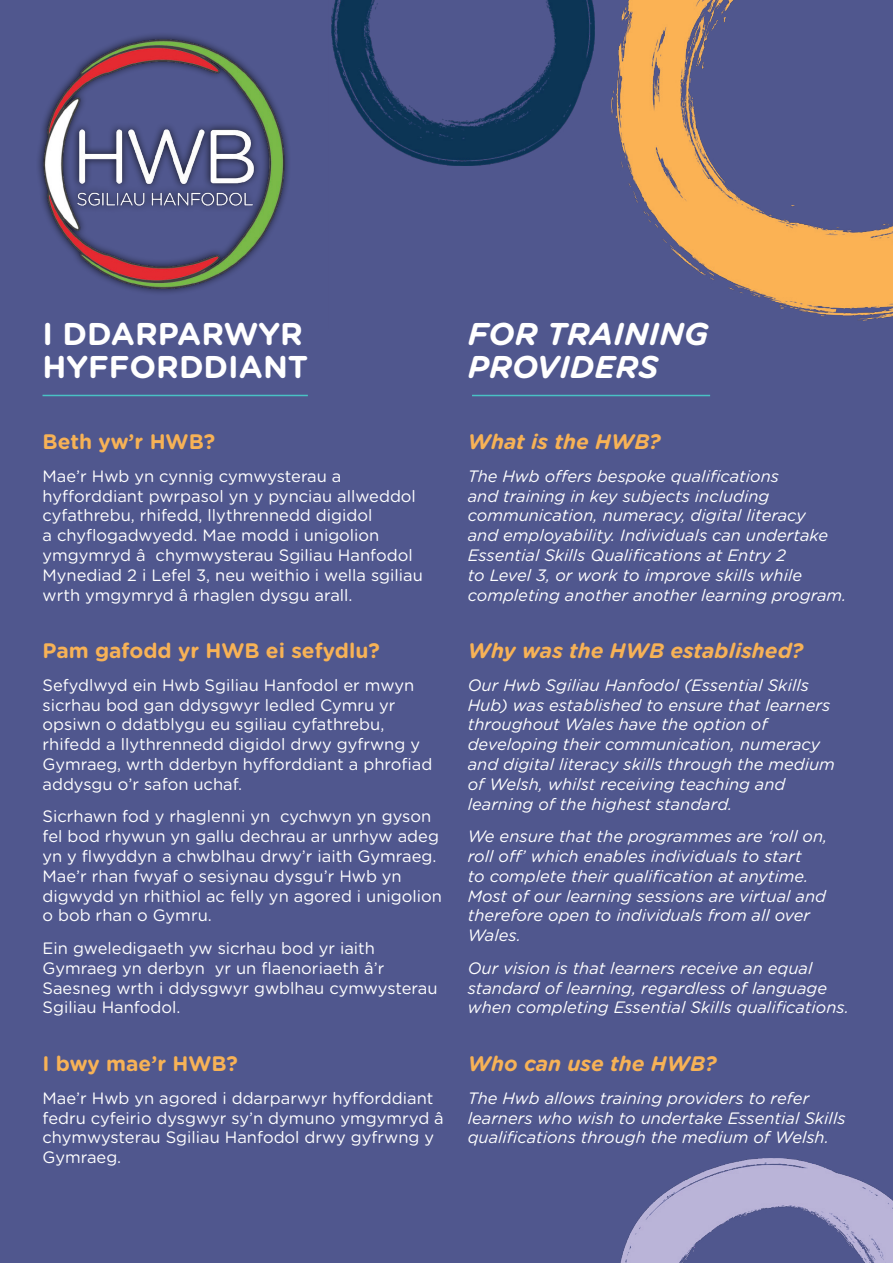
<style>
.page{position:relative;width:893px;height:1263px;background:#50578e}
.page>*{position:absolute;margin:0;border:0;box-sizing:border-box;transform-origin:0 0}
.t1{font:700 31.5px/33px "Gotham Rounded";color:#fff}
.t2{font:italic 700 31.5px/33px "Gotham Rounded";color:#fff}
.t3{font:italic 700 21px "Gotham Rounded";color:#f7b256}
.t4{font:700 21px "Gotham Rounded";color:#f7b256}
.t5{font:italic 16.5px/19.8px "Gotham Rounded";color:#fff}
.t6{font:16.5px/19.8px "Gotham Rounded";color:#fff}
</style>
<div class="page">
<img style="left:0;top:0;width:328px;height:328px">
<img style="left:611px;top:0;width:282px;height:320px">
<img style="left:332px;top:0;width:262px;height:166px">
<img style="left:618px;top:1159px;width:275px;height:104px">
<hr style="left:43px;top:395px;width:265px;height:1px;background:#49c2c4">
<hr style="left:472px;top:395px;width:238px;height:1px;background:#49c2c4">
<h1 class="t1" style="left:43px;top:316px;width:267px">I DDARPARWYR<br>HYFFORDDIANT</h1>
<p class="t4" style="left:43px;top:426px;width:174px">Beth yw’r HWB?</p>
<p class="t6" style="left:43px;top:465px;width:382px">Mae’r Hwb yn cynnig cymwysterau a hyfforddiant pwrpasol yn y pynciau allweddol cyfathrebu, rhifedd, llythrennedd digidol<br>a chyflogadwyedd. Mae modd i unigolion ymgymryd â chymwysterau Sgiliau Hanfodol Mynediad 2 i Lefel 3, neu weithio i wella sgiliau wrth ymgymryd â rhaglen dysgu arall.</p>
<p class="t4" style="left:43px;top:635px;width:339px">Pam gafodd yr HWB ei sefydlu?</p>
<p class="t6" style="left:43px;top:674px;width:391px">Sefydlwyd ein Hwb Sgiliau Hanfodol er mwyn sicrhau bod gan ddysgwyr ledled Cymru yr opsiwn o ddatblygu eu sgiliau cyfathrebu, rhifedd a llythrennedd digidol drwy gyfrwng y Gymraeg, wrth dderbyn hyfforddiant a phrofiad addysgu o’r safon uchaf.</p>
<p class="t6" style="left:43px;top:806px;width:401px">Sicrhawn fod y rhaglenni yn cychwyn yn gyson fel bod rhywun yn gallu dechrau ar unrhyw adeg yn y flwyddyn a chwblhau drwy’r iaith Gymraeg.<br>Mae’r rhan fwyaf o sesiynau dysgu’r Hwb yn digwydd yn rhithiol ac felly yn agored i unigolion o bob rhan o Gymru.</p>
<p class="t6" style="left:43px;top:937px;width:397px">Ein gweledigaeth yw sicrhau bod yr iaith Gymraeg yn derbyn yr un flaenoriaeth â’r Saesneg wrth i ddysgwyr gwblhau cymwysterau Sgiliau Hanfodol.</p>
<p class="t4" style="left:43px;top:1048px;width:197px">I bwy mae’r HWB?</p>
<p class="t6" style="left:43px;top:1087px;width:403px">Mae’r Hwb yn agored i ddarparwyr hyfforddiant fedru cyfeirio dysgwyr sy’n dymuno ymgymryd â chymwysterau Sgiliau Hanfodol drwy gyfrwng y Gymraeg.</p>
<h1 class="t2" style="left:468px;top:316px;width:242px">FOR TRAINING<br>PROVIDERS</h1>
<p class="t3" style="left:468px;top:426px;width:194px">What is the HWB?</p>
<p class="t5" style="left:468px;top:465px;width:380px">The Hwb offers bespoke qualifications<br>and training in key subjects including communication, numeracy, digital literacy<br>and employability. Individuals can undertake Essential Skills Qualifications at Entry 2<br>to Level 3, or work to improve skills while completing another another learning program.</p>
<p class="t3" style="left:468px;top:635px;width:337px">Why was the HWB established?</p>
<p class="t5" style="left:468px;top:674px;width:369px">Our Hwb Sgiliau Hanfodol (Essential Skills Hub) was established to ensure that learners throughout Wales have the option of developing their communication, numeracy and digital literacy skills through the medium of Welsh, whilst receiving teaching and learning of the highest standard.</p>
<p class="t5" style="left:468px;top:826px;width:361px">We ensure that the programmes are ‘roll on, roll off’ which enables individuals to start<br>to complete their qualification at anytime.<br>Most of our learning sessions are virtual and therefore open to individuals from all over Wales.</p>
<p class="t5" style="left:468px;top:957px;width:383px">Our vision is that learners receive an equal standard of learning, regardless of language when completing Essential Skills qualifications.</p>
<p class="t3" style="left:468px;top:1048px;width:250px">Who can use the HWB?</p>
<p class="t5" style="left:468px;top:1087px;width:379px">The Hwb allows training providers to refer learners who wish to undertake Essential Skills qualifications through the medium of Welsh.</p>
</div>
